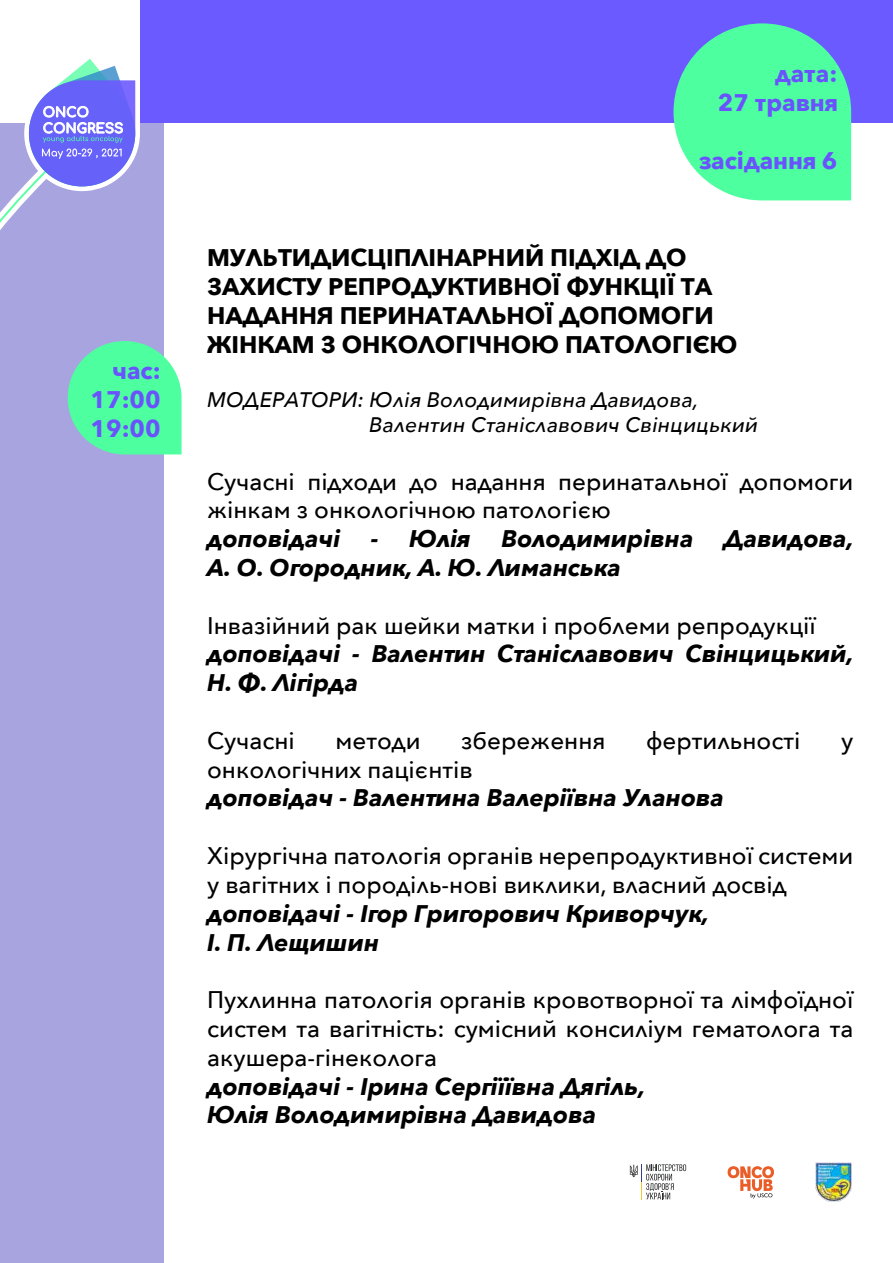
<style>
.page{position:relative;width:893px;height:1263px;background:#fff}
.page>*{position:absolute;margin:0;border:0;box-sizing:border-box;transform-origin:0 0}
.t1{font:500 24px/28.8px "Avenir Next";color:#000}
.t2{font:italic 700 24px/28.8px "Avenir Next";color:#000}
.t3{font:700 24px/28.8px "Avenir Next";color:#000}
.t4{font:700 24px/28.8px "Avenir Next";color:#6a52ff;text-align:right}
.t5{font:italic 500 21px/25.2px "Avenir Next";color:#000}
</style>
<div class="page">
<div style="left:0;top:123px;width:164px;height:1140px;background:#a7a4e0"></div>
<svg style="left:0;top:59px;width:182px;height:396px"></svg>
<svg style="left:827px;top:1162px;width:25px;height:40px"></svg>
<img style="left:815px;top:1162px;width:36px;height:39px">
<svg style="left:727px;top:1166px;width:47px;height:33px"></svg>
<svg style="left:629px;top:1164px;width:58px;height:36px"></svg>
<div style="left:140px;top:0;width:753px;height:123px;background:#6b5aff"></div>
<svg style="left:673px;top:23px;width:178px;height:177px"></svg>
<p class="t4" style="left:91px;top:356px;width:71px;text-align:justify;text-indent:22px">час:<br>17:00<br>19:00</p>
<p class="t4" style="left:718px;top:59px;width:121px">дата:<br>27 травня</p>
<p class="t4" style="left:699px;top:145px;width:139px">засідання 6</p>
<p class="t3" style="left:207px;top:243px;width:532px">МУЛЬТИДИСЦІПЛІНАРНИЙ ПІДХІД ДО ЗАХИСТУ РЕПРОДУКТИВНОЇ ФУНКЦІЇ ТА НАДАННЯ ПЕРИНАТАЛЬНОЇ ДОПОМОГИ ЖІНКАМ З ОНКОЛОГІЧНОЮ ПАТОЛОГІЄЮ</p>
<p class="t5" style="left:369px;top:386px;width:391px;text-indent:-162px">МОДЕРАТОРИ: Юлія Володимирівна Давидова,<br>Валентин Станіславович Свінцицький</p>
<p class="t1" style="left:207px;top:466px;width:648px">Сучасні підходи до надання перинатальної допомоги жінкам з онкологічною патологією</p>
<p class="t2" style="left:207px;top:524px;width:135px">доповідачі</p>
<p class="t2" style="left:371px;top:524px;width:102px">- Юлія</p>
<p class="t2" style="left:501px;top:524px;width:194px">Володимирівна</p>
<p class="t2" style="left:724px;top:524px;width:132px">Давидова,</p>
<p class="t2" style="left:207px;top:553px;width:415px">А. О. Огородник, А. Ю. Лиманська</p>
<p class="t1" style="left:207px;top:610px;width:610px">Інвазійний рак шейки матки і проблеми репродукції</p>
<p class="t2" style="left:207px;top:639px;width:648px">доповідачі - Валентин Станіславович Свінцицький,<br>Н. Ф. Лігірда</p>
<p class="t1" style="left:207px;top:725px;width:89px">Сучасні</p>
<p class="t1" style="left:336px;top:725px;width:86px">методи</p>
<p class="t1" style="left:461px;top:725px;width:145px">збереження</p>
<p class="t1" style="left:646px;top:725px;width:156px">фертильності</p>
<p class="t1" style="left:841px;top:725px;width:14px">у</p>
<p class="t1" style="left:207px;top:754px;width:267px">онкологічних пацієнтів</p>
<p class="t2" style="left:207px;top:783px;width:519px">доповідач - Валентина Валеріївна Уланова</p>
<p class="t1" style="left:207px;top:840px;width:648px">Хірургічна патологія органів нерепродуктивної системи у вагітних і породіль-нові виклики, власний досвід</p>
<p class="t2" style="left:207px;top:898px;width:504px">доповідачі - Ігор Григорович Криворчук,<br>І. П. Лещишин</p>
<p class="t1" style="left:207px;top:984px;width:648px;text-align:justify">Пухлинна патологія органів кровотворної та лімфоїдної систем та вагітність: сумісний консиліум гематолога та акушера-гінеколога</p>
<p class="t2" style="left:207px;top:1071px;width:440px">доповідачі - Ірина Сергіїївна Дягіль,<br>Юлія Володимирівна Давидова</p>
</div>
